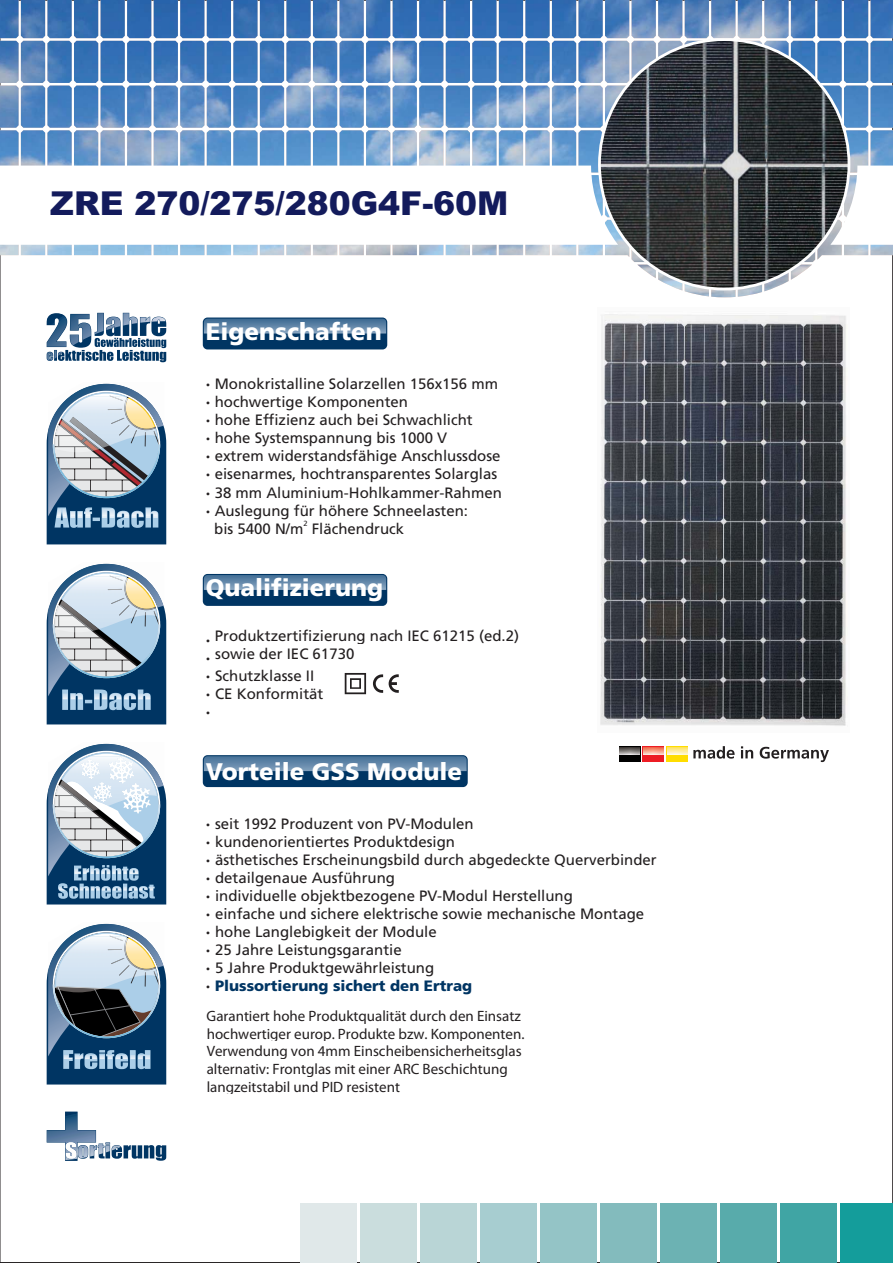
<style>
.page{position:relative;width:893px;height:1263px;background:#fff}
.page>*{position:absolute;margin:0;border:0;box-sizing:border-box;transform-origin:0 0}
.t1{font:900 33px "Arial";color:#131b5c}
.t2{font:900 24px "Frutiger";color:#fff}
.t3{font:15px/18px "Frutiger";color:#231f20}
.t4{font:15px/17.5px "Myriad Pro";color:#231f20}
.t5{font:15px/17.7px "Frutiger SAIN Rmv.1";color:#231f20}
.t6{font:7.5px "Frutiger";color:#231f20}
.s1{font-weight:900}
.s2{font-weight:900;color:#003563}
</style>
<div class="page">
<img style="left:600px;top:314px;width:247px;height:412px">
<svg style="left:203px;top:318px;width:184px;height:31px;background:#2c5982"></svg>
<img style="left:204px;top:319px;width:182px;height:3px">
<svg style="left:203px;top:574px;width:184px;height:32px;background:#2c5a82"></svg>
<img style="left:204px;top:575px;width:182px;height:4px">
<svg style="left:203px;top:755px;width:265px;height:32px;background:#2b5981"></svg>
<img style="left:204px;top:756px;width:263px;height:4px">
<svg style="left:0;top:0;width:893px;height:297px"></svg>
<img style="left:0;top:0;width:868px;height:255px">
<svg style="left:0;top:166px;width:893px;height:79px"></svg>
<svg style="left:598px;top:38px;width:252px;height:252px;background:#585f67"></svg>
<svg style="left:110px;top:313px;width:56px;height:49px"></svg>
<img style="left:47px;top:313px;width:63px;height:48px">
<svg style="left:65px;top:1112px;width:101px;height:49px"></svg>
<img style="left:47px;top:1113px;width:74px;height:47px">
<svg style="left:47px;top:383px;width:119px;height:161px"></svg>
<img style="left:57px;top:509px;width:101px;height:8px">
<img style="left:53px;top:444px;width:107px;height:54px">
<svg style="left:47px;top:563px;width:119px;height:161px;background:#849db2"></svg>
<img style="left:63px;top:694px;width:87px;height:5px">
<svg style="left:47px;top:743px;width:119px;height:162px"></svg>
<img style="left:75px;top:869px;width:63px;height:5px">
<svg style="left:47px;top:923px;width:119px;height:162px;background:#698297"></svg>
<img style="left:64px;top:1055px;width:86px;height:4px">
<div style="left:840px;top:1203px;width:53px;height:60px;background:#149d9b"></div>
<div style="left:780px;top:1203px;width:57px;height:60px;background:#40a5a4"></div>
<div style="left:720px;top:1203px;width:57px;height:60px;background:#58abab"></div>
<div style="left:660px;top:1203px;width:57px;height:60px;background:#6cb2b3"></div>
<div style="left:600px;top:1203px;width:57px;height:60px;background:#83bbbd"></div>
<div style="left:540px;top:1203px;width:57px;height:60px;background:#94c4c6"></div>
<div style="left:480px;top:1203px;width:57px;height:60px;background:#a7cdd0"></div>
<div style="left:420px;top:1203px;width:57px;height:60px;background:#b9d5d6"></div>
<div style="left:360px;top:1203px;width:57px;height:60px;background:#cadddd"></div>
<div style="left:300px;top:1203px;width:57px;height:60px;background:#e0e8e9"></div>
<div style="left:619px;top:746px;width:21px;height:16px;background:#000"></div>
<div style="left:642px;top:746px;width:22px;height:16px;background:#ed1c24"></div>
<div style="left:666px;top:746px;width:22px;height:16px;background:#fd0"></div>
<svg style="left:693px;top:746px;width:136px;height:16px"></svg>
<img style="left:667px;top:748px;width:20px;height:6px">
<img style="left:643px;top:748px;width:20px;height:6px">
<svg style="left:619px;top:747px;width:68px;height:1px"></svg>
<img style="left:619px;top:748px;width:21px;height:6px">
<svg style="left:373px;top:674px;width:26px;height:19px"></svg>
<svg style="left:345px;top:673px;width:21px;height:21px"></svg>
<h1 class="t1" style="left:50px;top:184px;width:460px">ZRE 270/275/280G4F-60M</h1>
<h2 class="t2" style="left:206px;top:322px;width:177px">Eigenschaften</h2>
<p class="t3" style="left:206px;top:376px;width:297px"><span class="s1">·</span> Monokristalline Solarzellen 156x156 mm <span class="s1">·</span> hochwertige Komponenten<br><span class="s1">·</span> hohe Effizienz auch bei Schwachlicht<br><span class="s1">·</span> hohe Systemspannung bis 1000 V<br><span class="s1">·</span> extrem widerstandsfähige Anschlussdose <span class="s1">·</span> eisenarmes, hochtransparentes Solarglas <span class="s1">·</span> 38 mm Aluminium-Hohlkammer-Rahmen <span class="s1">·</span> Auslegung für höhere Schneelasten:</p>
<p class="t6" style="left:303px;top:521px;width:6px">2</p>
<p class="t3" style="left:214px;top:521px;width:191px">bis 5400 N/m Flächendruck</p>
<h2 class="t2" style="left:206px;top:578px;width:179px">Qualifizierung</h2>
<p class="t5" style="left:215px;top:628px;width:306px">Produktzertifizierung nach IEC 61215 (ed.2) sowie der IEC 61730</p>
<p class="t3" style="left:206px;top:632px;width:119px"><span class="s1">·<br>·<br>·</span> Schutzklasse II<br><span class="s1">·</span> CE Konformität <span class="s1">·</span></p>
<h2 class="t2" style="left:206px;top:762px;width:258px">Vorteile GSS Module</h2>
<p class="t3" style="left:206px;top:816px;width:452px"><span class="s1">·</span> seit 1992 Produzent von PV-Modulen<br><span class="s1">·</span> kundenorientiertes Produktdesign<br><span class="s1">·</span> ästhetisches Erscheinungsbild durch abgedeckte Querverbinder <span class="s1">·</span> detailgenaue Ausführung<br><span class="s1">·</span> individuelle objektbezogene PV-Modul Herstellung<br><span class="s1">·</span> einfache und sichere elektrische sowie mechanische Montage<br><span class="s1">·</span> hohe Langlebigkeit der Module<br><span class="s1">·</span> 25 Jahre Leistungsgarantie<br><span class="s1">·</span> 5 Jahre Produktgewährleistung<br><span class="s1">·</span> <span class="s2">Plussortierung sichert den Ertrag</span></p>
<p class="t4" style="left:207px;top:1009px;width:319px">Garantiert hohe Produktqualität durch den Einsatz hochwertiger europ. Produkte bzw. Komponenten.<br>Verwendung von 4mm Einscheibensicherheitsglas alternativ: Frontglas mit einer ARC Beschichtung langzeitstabil und PID resistent</p>
</div>
